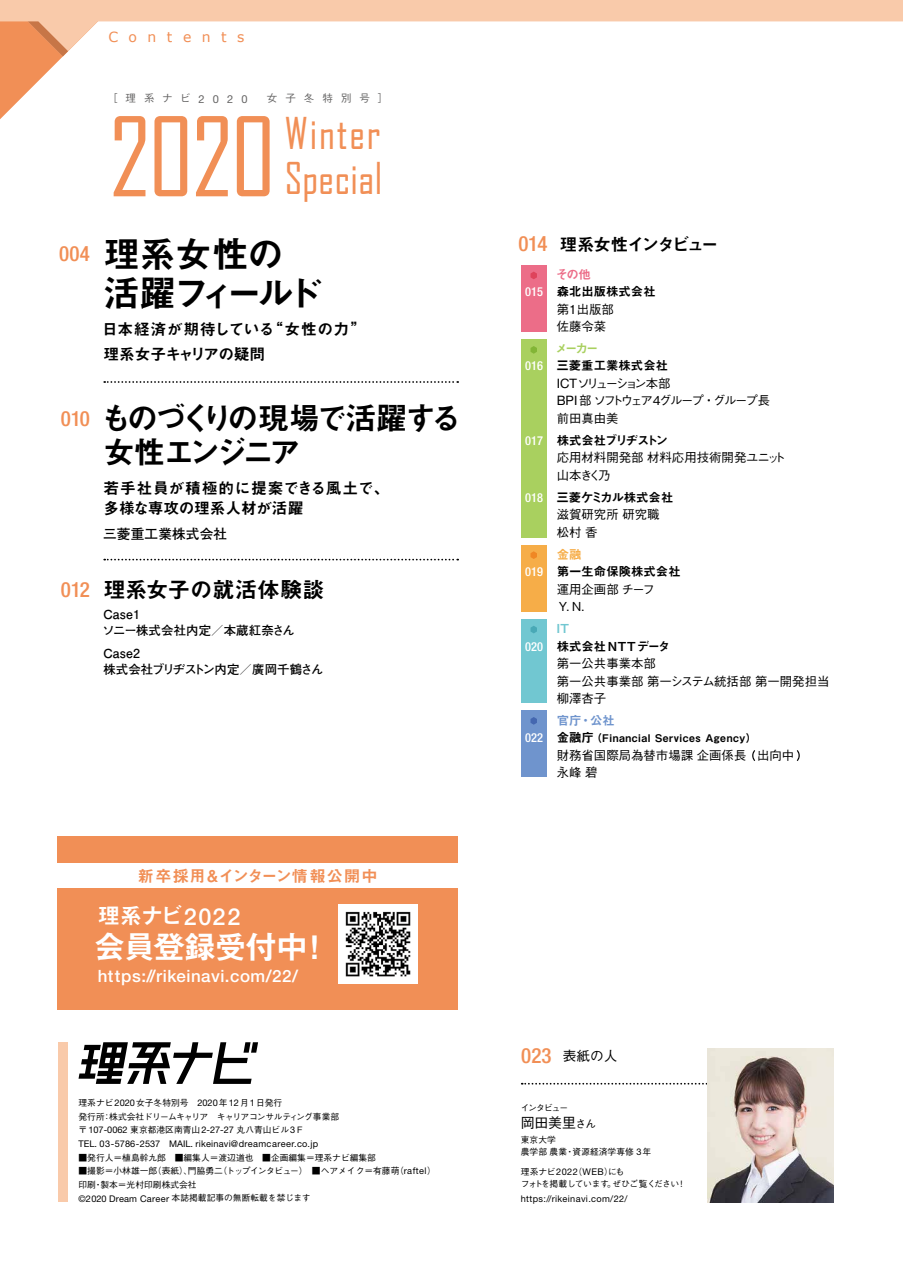
<style>
.page{position:relative;width:903px;height:1275px;background:#fff}
.page>*{position:absolute;margin:0;border:0;box-sizing:border-box;transform-origin:0 0}
.t1{font:105px "Agency FB";color:#f18f56}
.t2{font:42px "Agency FB";letter-spacing:.01em;color:#f18f56}
.t3{font:36.75px/39.7px "Midashi Go Pro MB31";letter-spacing:-.055em;color:#000}
.t4{font:32.2px "Midashi Go Pro MB31";letter-spacing:-.05em;color:#fff}
.t5{font:31.5px/34.6px "Midashi Go Pro MB31";letter-spacing:-.125em;color:#000}
.t6{font:22.4px "Midashi Go Pro MB31";color:#000}
.t7{font:22.4px "Midashi Go Pro MB31";color:#fff}
.t8{font:500 condensed 21px "Helvetica Neue";letter-spacing:-.005em;color:#f18f56}
.t9{font:17.5px "Midashi Go Pro MB31";letter-spacing:-.135em;color:#000}
.t10{font:500 16.97px "Helvetica Neue";letter-spacing:.03em;color:#fff}
.t11{font:16.1px "Midashi Go Pro MB31";letter-spacing:.06em;color:#f18f56}
.t12{font:15.75px/19.8px "Midashi Go Pro MB31";color:#000}
.t13{font:15.75px/24.8px "Midashi Go Pro MB31";letter-spacing:-.025em;color:#000}
.t14{font:14px "Verdana";letter-spacing:.75em;color:#f18f56}
.t15{font:500 14px "Gothic BBB Pro";color:#000}
.t16{font:700 13.65px "Futo Go B101 Pro";letter-spacing:.01em;color:#000}
.t17{font:500 13.65px "Gothic BBB Pro";color:#000}
.t18{font:500 12.42px/17.3px "Gothic BBB Pro";color:#000}
.t19{font:12.42px "Midashi Go Pro MB31";color:#000}
.t20{font:700 12.42px/16.1px "Futo Go B101 Pro";letter-spacing:.01em;color:#000}
.t21{font:500 condensed 12.42px "Helvetica Neue";color:#fff}
.t22{font:500 12.42px/17.3px "Gothic BBB Pro";letter-spacing:-.095em;color:#000}
.t23{font:500 12.42px "Gothic BBB Pro";letter-spacing:-.215em;color:#000}
.t24{font:12.42px "Midashi Go Pro MB31";letter-spacing:-.095em;color:#000}
.t25{font:12.42px "Midashi Go Pro MB31";color:#6f94cd}
.t26{font:12.42px "Midashi Go Pro MB31";color:#a9d05f}
.t27{font:12.42px "Midashi Go Pro MB31";color:#ec6d88}
.t28{font:12.42px "Midashi Go Pro MB31";color:#f6ad48}
.t29{font:12.42px "Midashi Go Pro MB31";color:#71c7d1}
.t30{font:11.03px "Helvetica Neue";color:#656464}
.t31{font:10.5px "Midashi Go Pro MB31";letter-spacing:.05em;color:#000}
.t32{font:500 10.5px "Gothic BBB Pro";letter-spacing:.765em;color:#656464}
.t33{font:9.1px "Helvetica Neue";letter-spacing:.04em;color:#000}
.t34{font:9.1px "Helvetica Neue";letter-spacing:.02em;color:#000}
.t35{font:9.1px "Helvetica Neue";color:#000}
.t36{font:500 8.75px/13.7px "Gothic BBB Pro";color:#000}
.t37{font:500 8.75px "Gothic BBB Pro";letter-spacing:-.045em;color:#000}
.t38{font:500 8.75px "Gothic BBB Pro";letter-spacing:-.05em;color:#000}
.s1{font-family:"Helvetica Neue";font-weight:500;font-size:23.45px}
.s2{font-family:"Helvetica Neue";font-weight:400;font-size:9.1px}
.s3{font-family:"Gothic BBB Pro";font-weight:500;font-size:8.75px}
.s4{font-family:"Helvetica Neue";font-weight:400;font-size:12.95px}
.s5{font-size:11.2px}
</style>
<div class="page">
<div style="left:119px;top:0;width:784px;height:22px;background:#f9caaa"></div>
<svg style="left:0;top:0;width:119px;height:119px"></svg>
<div style="left:521px;top:545px;width:25px;height:66px;background:#f6ad48"></div>
<svg style="left:530px;top:551px;width:7px;height:8px"></svg>
<svg style="left:104px;top:559px;width:354px;height:1px"></svg>
<svg style="left:104px;top:381px;width:354px;height:2px"></svg>
<svg style="left:79px;top:1042px;width:179px;height:42px"></svg>
<div style="left:58px;top:1042px;width:10px;height:160px;background:#f9caaa"></div>
<div style="left:521px;top:711px;width:25px;height:66px;background:#6f94cd"></div>
<svg style="left:530px;top:717px;width:7px;height:8px"></svg>
<div style="left:521px;top:265px;width:25px;height:67px;background:#ec6d88"></div>
<svg style="left:530px;top:272px;width:7px;height:7px"></svg>
<div style="left:521px;top:340px;width:25px;height:198px;background:#a9d05f"></div>
<svg style="left:530px;top:346px;width:7px;height:8px"></svg>
<div style="left:521px;top:619px;width:25px;height:84px;background:#71c7d1"></div>
<svg style="left:530px;top:626px;width:7px;height:7px"></svg>
<svg style="left:522px;top:1083px;width:185px;height:2px"></svg>
<img style="left:707px;top:1049px;width:127px;height:153px">
<div style="left:58px;top:836px;width:400px;height:174px;background:#f18f56"></div>
<div style="left:58px;top:863px;width:400px;height:25px;background:#fff"></div>
<img style="left:338px;top:904px;width:80px;height:80px">
<svg style="left:752px;top:750px;width:48px;height:11px"></svg>
<h3 class="t14" style="left:108px;top:27px;width:138px">Contents</h3>
<p class="t32" style="left:107px;top:90px;width:12px">［</p>
<p class="t32" style="left:126px;top:90px;width:67px">理系ナビ</p>
<p class="t30" style="left:198px;top:92px;width:51px">2020</p>
<p class="t32" style="left:267px;top:90px;width:105px">女子冬特別号</p>
<p class="t32" style="left:378px;top:90px;width:12px">[</p>
<h3 class="t8" style="left:59px;top:241px;width:32px">004</h3>
<h1 class="t1" style="left:109px;top:93px;width:168px">2020</h1>
<h2 class="t2" style="left:285px;top:108px;width:98px">Winter</h2>
<h2 class="t2" style="left:285px;top:152px;width:99px">Special</h2>
<h3 class="t3" style="left:103px;top:229px;width:220px">理系女性の活躍フィールド</h3>
<h3 class="t12" style="left:267px;top:318px;width:100px">“女性の力“</h3>
<h3 class="t13" style="left:102px;top:315px;width:174px">日本経済が期待している理系女子キャリアの疑問</h3>
<h3 class="t8" style="left:61px;top:406px;width:31px">010</h3>
<h3 class="t8" style="left:61px;top:577px;width:30px">012</h3>
<h3 class="t5" style="left:100px;top:397px;width:363px">ものづくりの現場で活躍する女性エンジニア</h3>
<h3 class="t12" style="left:103px;top:476px;width:288px">若手社員が積極的に提案できる風土で、多様な専攻の理系人材が活躍</h3>
<h3 class="t16" style="left:103px;top:523px;width:125px">三菱重工業株式会社</h3>
<h3 class="t6" style="left:103px;top:572px;width:223px">理系女子の就活体験談</h3>
<h3 class="t20" style="left:102px;top:605px;width:194px">Case1<br>ソニー株式会社内定／本蔵紅奈さん</h3>
<h3 class="t20" style="left:103px;top:643px;width:222px">Case2<br>株式会社ブリヂストン内定／廣岡千鶴さん</h3>
<h3 class="t11" style="left:138px;top:863px;width:241px">新卒採用＆インターン情報公開中</h3>
<h3 class="t7" style="left:98px;top:898px;width:144px">理系ナビ<span class="s1">2022</span></h3>
<h3 class="t4" style="left:299px;top:921px;width:34px">!</h3>
<h3 class="t4" style="left:94px;top:921px;width:216px">会員登録受付中</h3>
<h3 class="t10" style="left:98px;top:965px;width:202px">https://rikeinavi.com/22/</h3>
<p class="t36" style="left:109px;top:1095px;width:232px;text-indent:-31px">理系ナビ<span class="s2">2020</span>女子冬特別号　<span class="s2">2020</span>年<span class="s2">12</span>月<span class="s2">1</span>日発行<br>株式会社ドリームキャリア　キャリアコンサルティング事業部</p>
<p class="t36" style="left:79px;top:1108px;width:227px">発行所<br>〒<span class="s2">107-0062</span> 東京都港区南青山<span class="s2">2-27-27</span> 丸八青山ビル Ｆ<span class="s2">3</span></p>
<p class="t33" style="left:169px;top:1138px;width:151px">MAIL. rikeinavi@dreamcareer.co j p.</p>
<p class="t36" style="left:103px;top:1108px;width:10px">：</p>
<p class="t35" style="left:79px;top:1138px;width:83px">TEL. 03-5786-2537</p>
<p class="t36" style="left:79px;top:1149px;width:299px">■発行人＝植島幹九郎　■編集人＝渡辺道也　■企画編集＝理系ナビ編集部</p>
<p class="t36" style="left:153px;top:1163px;width:41px">（表紙）、</p>
<p class="t37" style="left:219px;top:1164px;width:182px">（トップインタビュー）　■ヘアメイク＝有藤萌</p>
<p class="t33" style="left:395px;top:1165px;width:42px"><span class="s3">（</span>raftel<span class="s3">(</span></p>
<p class="t36" style="left:100px;top:1163px;width:98px;text-indent:-22px">■撮影＝小林雄一郎<br>製本＝光村印刷株式会社</p>
<p class="t36" style="left:188px;top:1163px;width:36px">門脇勇二</p>
<p class="t36" style="left:79px;top:1177px;width:19px">印刷</p>
<p class="t34" style="left:79px;top:1193px;width:233px">©2020 Dream Career <span class="s3">本誌掲載記事の無断転載を禁じます</span></p>
<p class="t36" style="left:94px;top:1177px;width:10px">・</p>
<h3 class="t8" style="left:518px;top:231px;width:31px">014</h3>
<h3 class="t21" style="left:525px;top:284px;width:19px">015</h3>
<h3 class="t21" style="left:525px;top:358px;width:19px">016</h3>
<h3 class="t21" style="left:525px;top:433px;width:19px">017</h3>
<h3 class="t21" style="left:525px;top:490px;width:19px">018</h3>
<h3 class="t21" style="left:525px;top:564px;width:19px">019</h3>
<h3 class="t21" style="left:525px;top:639px;width:19px">020</h3>
<h3 class="t21" style="left:525px;top:731px;width:19px">022</h3>
<h3 class="t9" style="left:560px;top:230px;width:160px">理系女性インタビュー</h3>
<h3 class="t27" style="left:556px;top:264px;width:37px">その他</h3>
<h3 class="t19" style="left:557px;top:281px;width:100px">森北出版株式会社</h3>
<h3 class="t18" style="left:557px;top:299px;width:51px">第<br>佐藤令菜</h3>
<h3 class="t26" style="left:555px;top:338px;width:45px">メーカー</h3>
<h3 class="t19" style="left:557px;top:356px;width:113px">三菱重工業株式会社</h3>
<h3 class="t18" style="left:577px;top:299px;width:39px">出版部</h3>
<h3 class="t18" style="left:567px;top:299px;width:14px">１</h3>
<h3 class="t23" style="left:557px;top:373px;width:115px"><span class="s4">ICT</span> ソリューション本部</h3>
<h3 class="t18" style="left:659px;top:390px;width:58px">グループ・</h3>
<h3 class="t18" style="left:713px;top:390px;width:59px">グループ長</h3>
<h3 class="t22" style="left:557px;top:390px;width:98px"><span class="s4">BPI</span> 部ソフトウェア前田真由美</h3>
<h3 class="t24" style="left:557px;top:430px;width:113px">株式会社ブリヂストン</h3>
<h3 class="t18" style="left:650px;top:390px;width:14px">４</h3>
<h3 class="t18" style="left:557px;top:447px;width:231px">応用材料開発部材料応用技術開発ユニット山本きく乃</h3>
<h3 class="t19" style="left:557px;top:487px;width:118px">三菱ケミカル株式会社</h3>
<h3 class="t18" style="left:557px;top:505px;width:104px">滋賀研究所研究職松村香</h3>
<h3 class="t28" style="left:557px;top:544px;width:26px">金融</h3>
<h3 class="t19" style="left:557px;top:562px;width:126px">第一生命保険株式会社</h3>
<h3 class="t18" style="left:567px;top:579px;width:90px;text-indent:-10px">運用企画部チーフ<br>Ｎ．．</h3>
<h3 class="t18" style="left:557px;top:596px;width:14px">Ｙ</h3>
<h3 class="t29" style="left:557px;top:619px;width:14px">IT</h3>
<h3 class="t19" style="left:557px;top:636px;width:115px">株式会社NTTデータ</h3>
<h3 class="t18" style="left:557px;top:653px;width:274px">第一公共事業本部<br>第一公共事業部第一システム統括部第一開発担当柳澤杏子</h3>
<h3 class="t25" style="left:590px;top:710px;width:26px">公社</h3>
<h3 class="t25" style="left:557px;top:710px;width:26px">官庁</h3>
<h3 class="t25" style="left:580px;top:710px;width:14px">・</h3>
<h3 class="t19" style="left:557px;top:728px;width:39px">金融庁</h3>
<p class="t31" style="left:592px;top:730px;width:166px">（Financial Services Agency(</p>
<h3 class="t18" style="left:557px;top:745px;width:191px">財務省国際局為替市場課企画係長永峰碧</h3>
<h3 class="t18" style="left:757px;top:745px;width:39px">出向中</h3>
<h3 class="t8" style="left:521px;top:1043px;width:32px">023</h3>
<h3 class="t17" style="left:563px;top:1044px;width:56px">表紙の人</h3>
<p class="t36" style="left:521px;top:1099px;width:49px">インタビュー</p>
<h3 class="t15" style="left:521px;top:1111px;width:77px">岡田美里<span class="s5">さん</span></h3>
<p class="t36" style="left:521px;top:1132px;width:36px">東京大学</p>
<p class="t36" style="left:572px;top:1144px;width:80px">資源経済学専修 <span class="s2">3</span>年</p>
<p class="t36" style="left:521px;top:1144px;width:48px">農学部農業</p>
<p class="t36" style="left:565px;top:1144px;width:10px">・</p>
<p class="t33" style="left:573px;top:1166px;width:41px"><span class="s3">（</span>WEB<span class="s3">）</span></p>
<p class="t36" style="left:521px;top:1164px;width:58px">理系ナビ<span class="s2">2022</span></p>
<p class="t36" style="left:608px;top:1164px;width:18px">にも</p>
<p class="t38" style="left:521px;top:1177px;width:160px">フォトを掲載していますぜひご覧ください</p>
<p class="t36" style="left:607px;top:1176px;width:10px">。</p>
<p class="t33" style="left:521px;top:1193px;width:108px">https://rikeinavi.com/22/</p>
<p class="t36" style="left:677px;top:1176px;width:10px">!</p>
</div>
